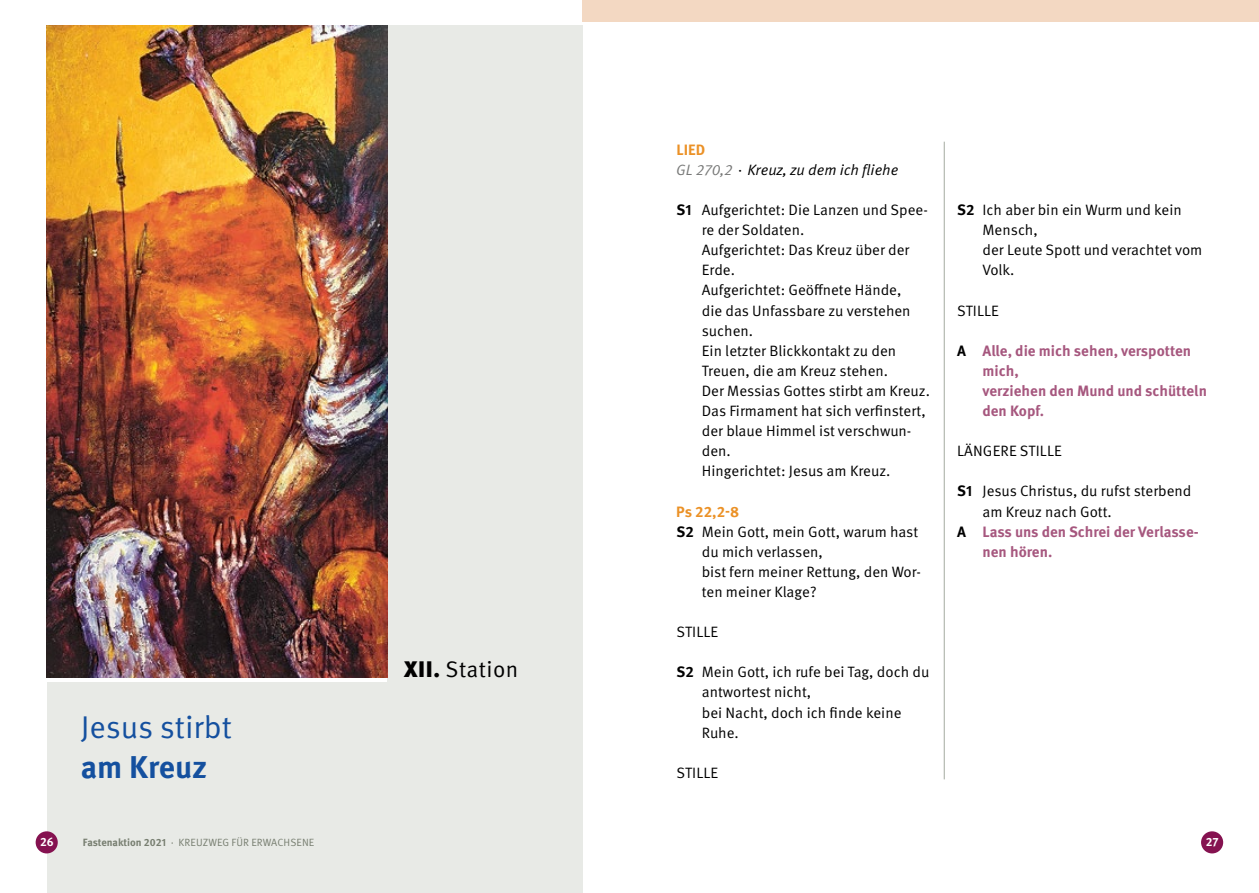
<style>
.page{position:relative;width:1259px;height:893px;background:#fff}
.page>*{position:absolute;margin:0;border:0;box-sizing:border-box;transform-origin:0 0}
.t1{font:31.5px "Meta Pro Norm";color:#14509f}
.t2{font:700 31.5px "Meta Pro";color:#14509f}
.t3{font:22.5px "Meta Pro Norm";letter-spacing:.02em;color:#000}
.t4{font:15px/20.1px "Meta Pro Norm";color:#000}
.t5{font:700 15px/20.1px "Meta Pro";color:#a6577e}
.t6{font:15px "Meta Pro Norm Ita";color:#000}
.t7{font:700 15px "Meta Pro";letter-spacing:.01em;color:#eb9126}
.t8{font:700 12px "Meta Pro";color:#fff}
.t9{font:10.5px "Meta Pro Norm";letter-spacing:.01em;color:#777e70}
.s1{font-family:"Meta Pro";font-weight:900}
.s2{color:#787978}
.s3{font-family:"Meta Pro";font-weight:700}
.s4{color:#000}
</style>
<div class="page">
<div style="left:47px;top:26px;width:536px;height:867px;background:#e8eae6"></div>
<div style="left:36px;top:831px;width:22px;height:22px;background:#851250;border-radius:50%"></div>
<div style="left:1201px;top:831px;width:22px;height:22px;background:#851250;border-radius:50%"></div>
<img style="left:47px;top:26px;width:340px;height:651px">
<hr style="left:944px;top:142px;width:1px;height:637px;background:#a4aaa0">
<div style="left:583px;top:0;width:676px;height:21px;background:#f3d8c2"></div>
<h1 class="t1" style="left:81px;top:703px;width:153px">Jesus stirbt</h1>
<h1 class="t2" style="left:81px;top:742px;width:128px">am Kreuz</h1>
<h2 class="t3" style="left:404px;top:653px;width:116px"><span class="s1">XII.</span> Station</h2>
<p class="t7" style="left:676px;top:138px;width:31px">LIED</p>
<p class="t6" style="left:676px;top:158px;width:223px"><span class="s2">GL 270,2</span> · Kreuz, zu dem ich fliehe</p>
<p class="t4" style="left:702px;top:199px;width:230px;text-indent:-25px"><span class="s3">S1</span> Aufgerichtet: Die Lanzen und Spee&shy;re der Soldaten.<br>Aufgerichtet: Das Kreuz über der<br>Erde.<br>Aufgerichtet: Geöffnete Hände,<br>die das Unfassbare zu verstehen suchen.<br>Ein letzter Blickkontakt zu den<br>Treuen, die am Kreuz stehen.<br>Der Messias Gottes stirbt am Kreuz.<br>Das Firmament hat sich verfinstert, der blaue Himmel ist verschwun&shy;den.<br>Hingerichtet: Jesus am Kreuz.</p>
<p class="t7" style="left:676px;top:500px;width:64px">Ps 22,2-8</p>
<p class="t4" style="left:702px;top:520px;width:221px;text-indent:-25px"><span class="s3">S2</span> Mein Gott, mein Gott, warum hast du mich verlassen,<br>bist fern meiner Rettung, den Wor&shy;ten meiner Klage?</p>
<p class="t4" style="left:676px;top:621px;width:43px">STILLE</p>
<p class="t4" style="left:702px;top:661px;width:229px;text-indent:-25px"><span class="s3">S2</span> Mein Gott, ich rufe bei Tag, doch du antwortest nicht,<br>bei Nacht, doch ich finde keine<br>Ruhe.</p>
<p class="t4" style="left:676px;top:762px;width:43px">STILLE</p>
<p class="t4" style="left:982px;top:199px;width:221px;text-indent:-25px"><span class="s3">S2</span> Ich aber bin ein Wurm und kein<br>Mensch,<br>der Leute Spott und verachtet vom<br>Volk.</p>
<p class="t4" style="left:957px;top:299px;width:43px">STILLE</p>
<p class="t5" style="left:982px;top:339px;width:226px;text-indent:-26px"><span class="s4">A</span> Alle, die mich sehen, verspotten mich,<br>verziehen den Mund und schütteln den Kopf.</p>
<p class="t4" style="left:957px;top:440px;width:106px">LÄNGERE STILLE</p>
<p class="t4" style="left:982px;top:480px;width:210px;text-indent:-25px"><span class="s3">S1</span> Jesus Christus, du rufst sterbend am Kreuz nach Gott.</p>
<p class="t5" style="left:982px;top:520px;width:218px;text-indent:-26px"><span class="s4">A</span> Lass uns den Schrei der Verlasse&shy;nen hören.</p>
<p class="t8" style="left:40px;top:833px;width:15px">26</p>
<p class="t9" style="left:83px;top:834px;width:233px"><span class="s3">Fastenaktion 2021</span> · KREUZWEG FÜR ERWACHSENE</p>
<p class="t8" style="left:1205px;top:833px;width:14px">27</p>
</div>
